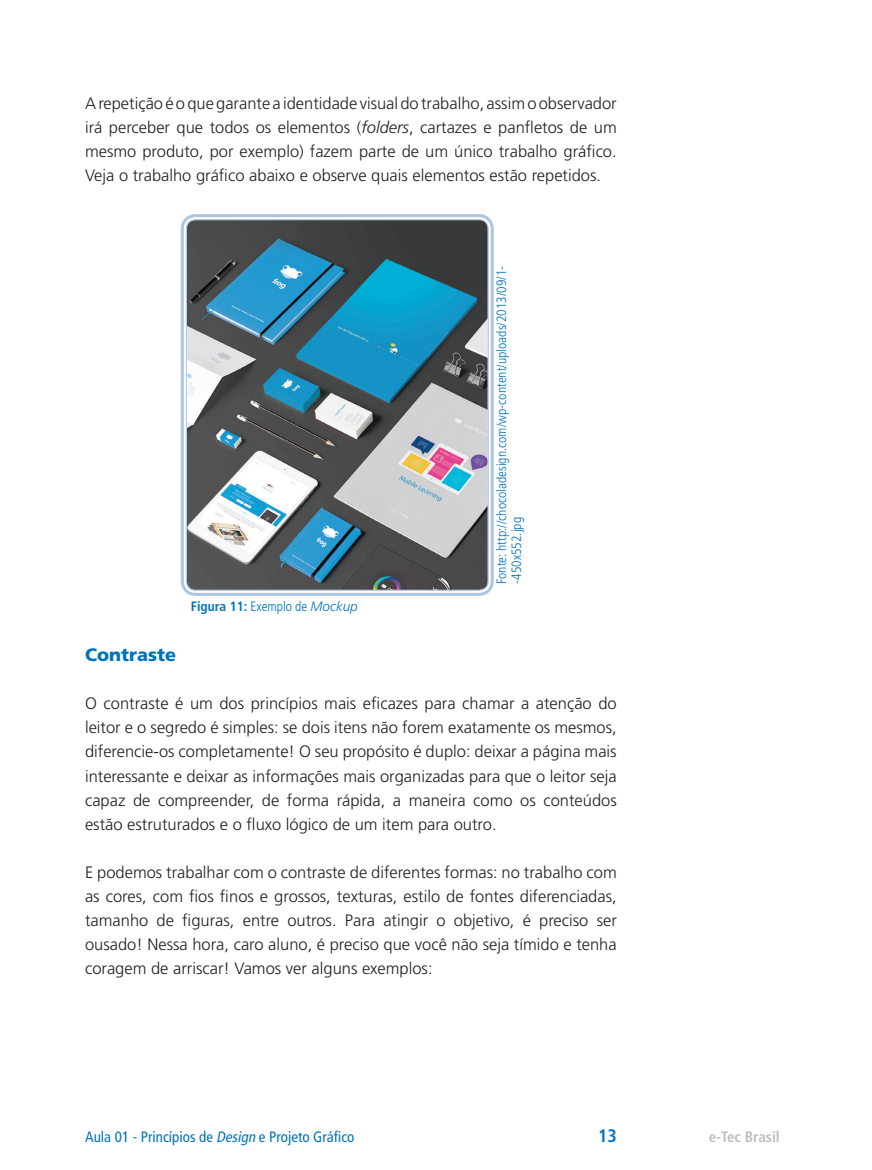
<style>
.page{position:relative;width:872px;height:1170px;background:#fff}
.page>*{position:absolute;margin:0;border:0;box-sizing:border-box;transform-origin:0 0}
._00_Item_1_1_1_1{font:900 18px "Frutiger LT Std";color:#0072bc}
.t1{font:700 condensed 18px "Frutiger LT Std";color:#0072bc}
._01_Texto_Principal{font:300 16.5px/24px "Frutiger LT Std";color:#231f20;text-align:justify}
.t2{font:condensed 15px "Frutiger LT Std";color:#0072bc}
.t3{font:700 condensed 15px "Frutiger LT Std";color:#bcbdc0}
.t4{font:300 condensed 13.5px/15px "Frutiger LT Std";color:#0072bc}
.t5{font:700 condensed 13.5px "Frutiger LT Std";color:#0072bc}
.s1{font-style:italic}
.s2{font-weight:300}
.s3{font-weight:300;font-style:italic;font-stretch:normal}
</style>
<div class="page">
<img style="left:187px;top:220px;width:301px;height:369px">
<div style="left:181px;top:214px;width:313px;height:381px;border:3px solid #adc4e5;border-radius:13px"></div>
<div style="left:186px;top:219px;width:303px;height:371px;border:1px solid #adc4e5;border-radius:9px"></div>
<p class="_01_Texto_Principal" style="left:85px;top:92px;width:533px">A repetição é o que garante a identidade visual do trabalho, assim o observador irá perceber que todos os elementos (<span class="s1">folders</span>, cartazes e panfletos de um mesmo produto, por exemplo) fazem parte de um único trabalho gráfico.<br>Veja o trabalho gráfico abaixo e observe quais elementos estão repetidos.</p>
<p class="t5" style="left:191px;top:598px;width:168px">Figura 11: <span class="s2">Exemplo de</span> <span class="s3">Mockup</span></p>
<p class="t4" style="left:494px;top:584px;width:319px;rotate:-90deg">Fonte: http://chocoladesign.com/wp-content/uploads/2013/09/1- -450x552.jpg</p>
<p class="_00_Item_1_1_1_1" style="left:85px;top:644px;width:93px">Contraste</p>
<p class="_01_Texto_Principal" style="left:85px;top:692px;width:533px">O contraste é um dos princípios mais eficazes para chamar a atenção do leitor e o segredo é simples: se dois itens não forem exatamente os mesmos, diferencie-os completamente! O seu propósito é duplo: deixar a página mais interessante e deixar as informações mais organizadas para que o leitor seja capaz de compreender, de forma rápida, a maneira como os conteúdos estão estruturados e o fluxo lógico de um item para outro.</p>
<p class="_01_Texto_Principal" style="left:85px;top:860px;width:533px">E podemos trabalhar com o contraste de diferentes formas: no trabalho com as cores, com fios finos e grossos, texturas, estilo de fontes diferenciadas, tamanho de figuras, entre outros. Para atingir o objetivo, é preciso ser ousado! Nessa hora, caro aluno, é preciso que você não seja tímido e tenha coragem de arriscar! Vamos ver alguns exemplos:</p>
<p class="t2" style="left:85px;top:1127px;width:271px">Aula 01 - Princípios de <span class="s1">Design</span> e Projeto Gráfico</p>
<p class="t1" style="left:598px;top:1124px;width:20px">13</p>
<p class="t3" style="left:709px;top:1127px;width:72px">e-Tec Brasil</p>
</div>
